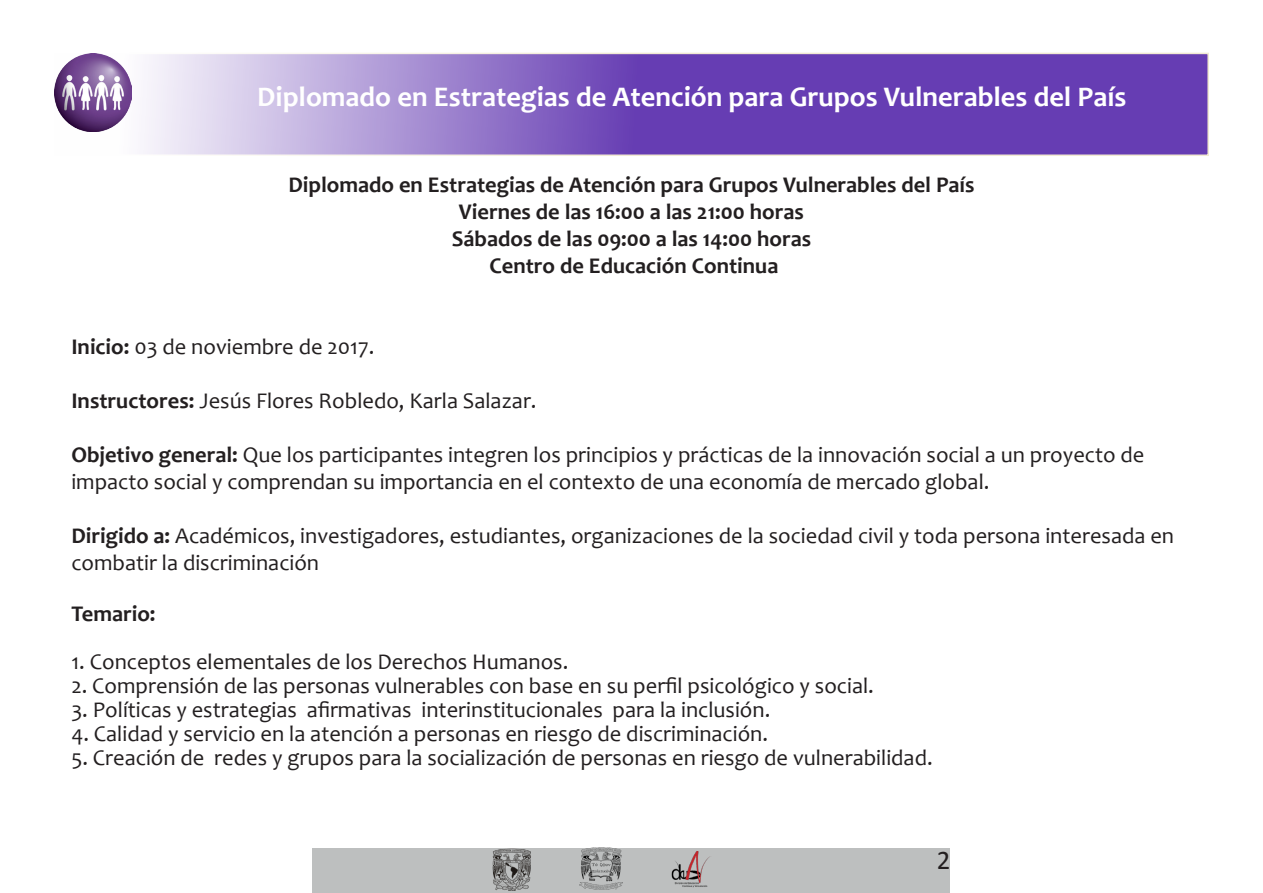
<style>
.page{position:relative;width:1263px;height:893px;background:#fff}
.page>*{position:absolute;margin:0;border:0;box-sizing:border-box;transform-origin:0 0}
.t1{font:700 28.5px "Candara";color:#fff}
.t2{font:27px "Calibri";color:#231f20}
.t3{font:22.5px/27px "Candara";color:#231f20}
.t4{font:700 22.5px "Candara";color:#231f20}
.s1{font-weight:700}
</style>
<div class="page">
<svg style="left:86px;top:53px;width:1123px;height:103px;background:#8c6ec5"></svg>
<img style="left:54px;top:54px;width:78px;height:78px">
<div style="left:313px;top:848px;width:637px;height:45px;background:#bdbfbf"></div>
<img style="left:671px;top:851px;width:39px;height:37px">
<img style="left:492px;top:848px;width:39px;height:43px">
<img style="left:580px;top:847px;width:42px;height:43px">
<p class="t1" style="left:257px;top:79px;width:871px">Diplomado en Estrategias de Atención para Grupos Vulnerables del País</p>
<p class="t4" style="left:288px;top:170px;width:688px">Diplomado en Estrategias de Atención para Grupos Vulnerables del País</p>
<p class="t4" style="left:459px;top:197px;width:346px">Viernes de las 16:00 a las 21:00 horas</p>
<p class="t4" style="left:452px;top:224px;width:361px">Sábados de las 09:00 a las 14:00 horas</p>
<p class="t4" style="left:489px;top:251px;width:291px">Centro de Educación Continua</p>
<p class="t3" style="left:71px;top:333px;width:305px"><span class="s1">Inicio:</span> 03 de noviembre de 2017.</p>
<p class="t3" style="left:71px;top:387px;width:467px"><span class="s1">Instructores:</span> Jesús Flores Robledo, Karla Salazar.</p>
<p class="t3" style="left:71px;top:441px;width:1075px"><span class="s1">Objetivo general:</span> Que los participantes integren los principios y prácticas de la innovación social a un proyecto de impacto social y comprendan su importancia en el contexto de una economía de mercado global.</p>
<p class="t3" style="left:71px;top:522px;width:1104px"><span class="s1">Dirigido a:</span> Académicos, investigadores, estudiantes, organizaciones de la sociedad civil y toda persona interesada en combatir la discriminación</p>
<p class="t4" style="left:71px;top:599px;width:86px">Temario:</p>
<p class="t3" style="left:71px;top:648px;width:498px">1. Conceptos elementales de los Derechos Humanos.</p>
<p class="t3" style="left:71px;top:672px;width:804px">2. Comprensión de las personas vulnerables con base en su perfil psicológico y social.</p>
<p class="t3" style="left:71px;top:696px;width:701px">3. Políticas y estrategias afirmativas interinstitucionales para la inclusión.</p>
<p class="t3" style="left:71px;top:720px;width:698px">4. Calidad y servicio en la atención a personas en riesgo de discriminación.</p>
<p class="t3" style="left:71px;top:744px;width:863px">5. Creación de redes y grupos para la socialización de personas en riesgo de vulnerabilidad.</p>
<p class="t2" style="left:937px;top:842px;width:15px">2</p>
</div>
